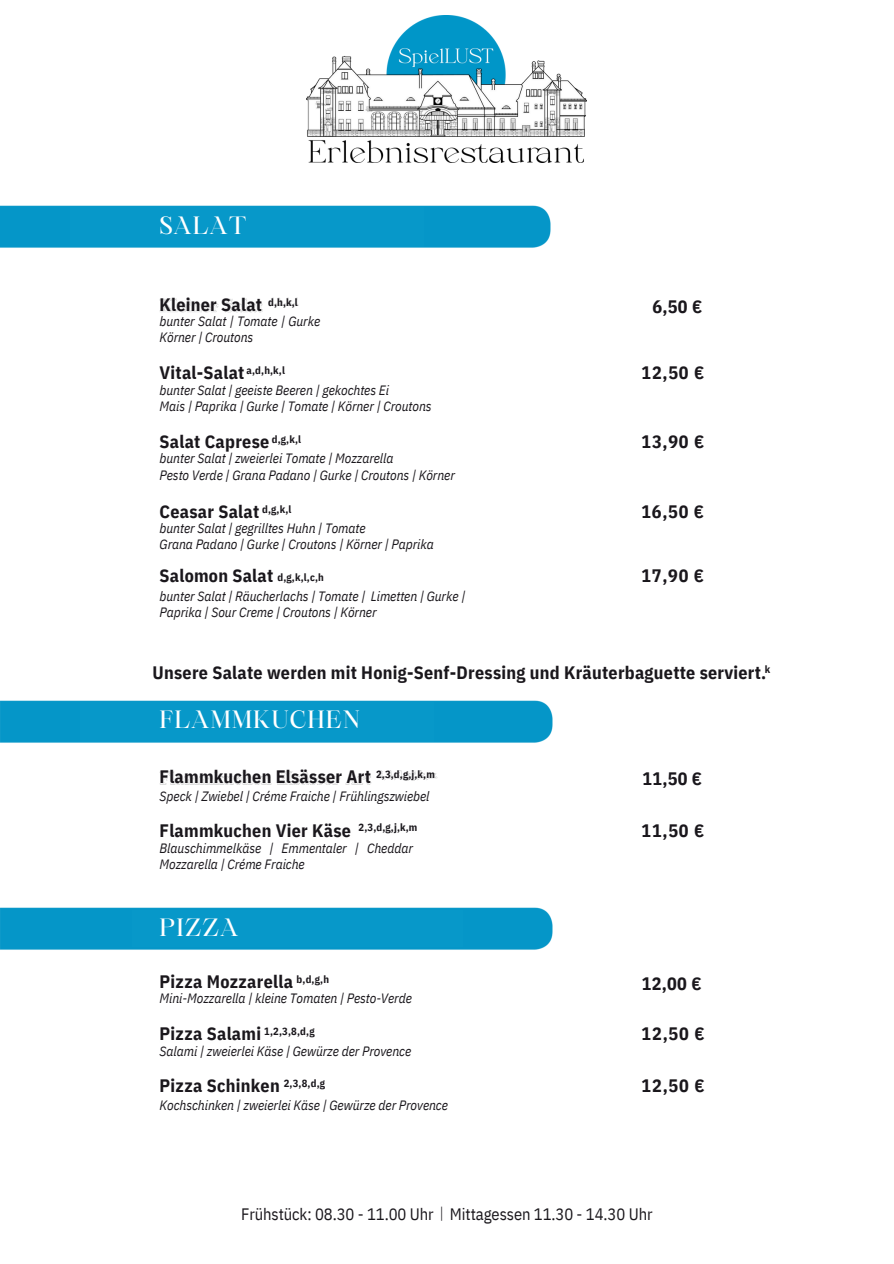
<style>
.page{position:relative;width:894px;height:1264px;background:#fff}
.page>*{position:absolute;margin:0;border:0;box-sizing:border-box;transform-origin:0 0}
.t1{font:24px "Maharlika";letter-spacing:.035em;color:#fff}
.t2{font:700 18px "IBM Plex Sans Cond";letter-spacing:.015em;color:#1a171c}
.t3{font:16.5px "IBM Plex Sans Cond";letter-spacing:-.005em;color:#1a171c}
.t4{font:italic 13.5px/15.8px "IBM Plex Sans Cond";letter-spacing:-.005em;color:#1a171c}
.t5{font:700 10.5px "IBM Plex Sans Cond";color:#1a171c}
.s1{font-family:"Noto Sans CJ Ksc"}
</style>
<div class="page">
<img style="left:159px;top:297px;width:140px;height:16px">
<img style="left:159px;top:770px;width:279px;height:15px">
<img style="left:0;top:700px;width:553px;height:43px">
<img style="left:0;top:205px;width:551px;height:43px">
<div style="left:70px;top:207px;width:353px;height:39px;background:#0798c9"></div>
<div style="left:80px;top:702px;width:353px;height:39px;background:#0798c9"></div>
<img style="left:306px;top:15px;width:280px;height:148px">
<img style="left:0;top:907px;width:553px;height:43px">
<div style="left:133px;top:910px;width:330px;height:37px;background:#0798c9"></div>
<p class="t1" style="left:159px;top:215px;width:89px">SALAT</p>
<p class="t2" style="left:159px;top:292px;width:104px">Kleiner Salat</p>
<p class="t5" style="left:268px;top:295px;width:31px">d,h,k,l</p>
<p class="t2" style="left:652px;top:294px;width:51px">6,50 €</p>
<h1 class="t4" style="left:159px;top:313px;width:162px">bunter Salat | Tomate | Gurke<br>Körner | Croutons</h1>
<p class="t2" style="left:159px;top:360px;width:86px">Vital-Salat</p>
<h2 class="t2" style="left:641px;top:360px;width:64px">12,50 €</h2>
<h2 class="t5" style="left:246px;top:363px;width:40px">a,d,h,k,l</h2>
<h2 class="t4" style="left:159px;top:382px;width:273px">bunter Salat | geeiste Beeren | gekochtes Ei<br>Mais | Paprika | Gurke | Tomate | Körner | Croutons</h2>
<h4 class="t2" style="left:159px;top:429px;width:111px">Salat Caprese</h4>
<p class="t5" style="left:272px;top:432px;width:31px">d,g,k,l</p>
<h2 class="t4" style="left:159px;top:450px;width:297px;line-height:16.8px">bunter Salat | zweierlei Tomate | Mozzarella<br>Pesto Verde | Grana Padano | Gurke | Croutons | Körner</h2>
<p class="t2" style="left:159px;top:499px;width:101px">Ceasar Salat</p>
<h2 class="t5" style="left:262px;top:502px;width:31px">d,g,k,l</h2>
<h2 class="t4" style="left:159px;top:520px;width:276px">bunter Salat | gegrilltes Huhn | Tomate<br>Grana Padano | Gurke | Croutons | Körner | Paprika</h2>
<h2 class="t2" style="left:159px;top:563px;width:115px">Salomon Salat</h2>
<p class="t5" style="left:277px;top:570px;width:48px">d,g,k,l,c,h</p>
<h1 class="t4" style="left:159px;top:588px;width:307px">bunter Salat | Räucherlachs | Tomate | Limetten | Gurke |<br>Paprika | Sour Creme | Croutons | Körner</h1>
<h4 class="t2" style="left:641px;top:429px;width:64px">13,90 €</h4>
<p class="t2" style="left:641px;top:499px;width:64px">16,50 €</p>
<h4 class="t2" style="left:641px;top:563px;width:64px">17,90 €</h4>
<p class="t5" style="left:764px;top:662px;width:7px">k</p>
<p class="t2" style="left:152px;top:661px;width:615px">Unsere Salate werden mit Honig-Senf-Dressing und Kräuterbaguette serviert.</p>
<p class="t1" style="left:159px;top:710px;width:202px">FLAMMKUCHEN</p>
<h2 class="t2" style="left:159px;top:764px;width:213px">Flammkuchen Elsässer Art</h2>
<h2 class="t5" style="left:376px;top:767px;width:60px">2,3,d,g,j,k,m</h2>
<h4 class="t4" style="left:159px;top:787px;width:271px">Speck | Zwiebel | Créme Fraiche | Frühlingszwiebel</h4>
<p class="t2" style="left:159px;top:818px;width:193px">Flammkuchen Vier Käse</p>
<h4 class="t5" style="left:358px;top:820px;width:60px">2,3,d,g,j,k,m</h4>
<p class="t4" style="left:159px;top:840px;width:255px">Blauschimmelkäse | Emmentaler | Cheddar<br>Mozzarella | Créme Fraiche</p>
<p class="t1" style="left:159px;top:917px;width:80px">PIZZA</p>
<h2 class="t2" style="left:159px;top:969px;width:135px">Pizza Mozzarella</h2>
<p class="t5" style="left:296px;top:972px;width:34px">b,d,g,h</p>
<h2 class="t4" style="left:159px;top:990px;width:254px">Mini-Mozzarella | kleine Tomaten | Pesto-Verde</h2>
<h1 class="t2" style="left:159px;top:1021px;width:103px">Pizza Salami</h1>
<p class="t2" style="left:159px;top:1073px;width:122px">Pizza Schinken</p>
<p class="t5" style="left:264px;top:1024px;width:52px">1,2,3,8,d,g</p>
<h4 class="t4" style="left:159px;top:1042px;width:253px">Salami | zweierlei Käse | Gewürze der Provence</h4>
<h2 class="t5" style="left:283px;top:1076px;width:43px">2,3,8,d,g</h2>
<p class="t4" style="left:159px;top:1096px;width:290px">Kochschinken | zweierlei Käse | Gewürze der Provence</p>
<h2 class="t2" style="left:642px;top:767px;width:61px">11,50 €</h2>
<h2 class="t2" style="left:641px;top:818px;width:64px">11,50 €</h2>
<h4 class="t2" style="left:641px;top:971px;width:61px">12,00 €</h4>
<p class="t2" style="left:641px;top:1021px;width:64px">12,50 €</p>
<h2 class="t2" style="left:641px;top:1073px;width:64px">12,50 €</h2>
<h2 class="t3" style="left:241px;top:1202px;width:413px">Frühstück: 08.30 - 11.00 Uhr<span class="s1">︱</span>Mittagessen 11.30 - 14.30 Uhr</h2>
</div>
